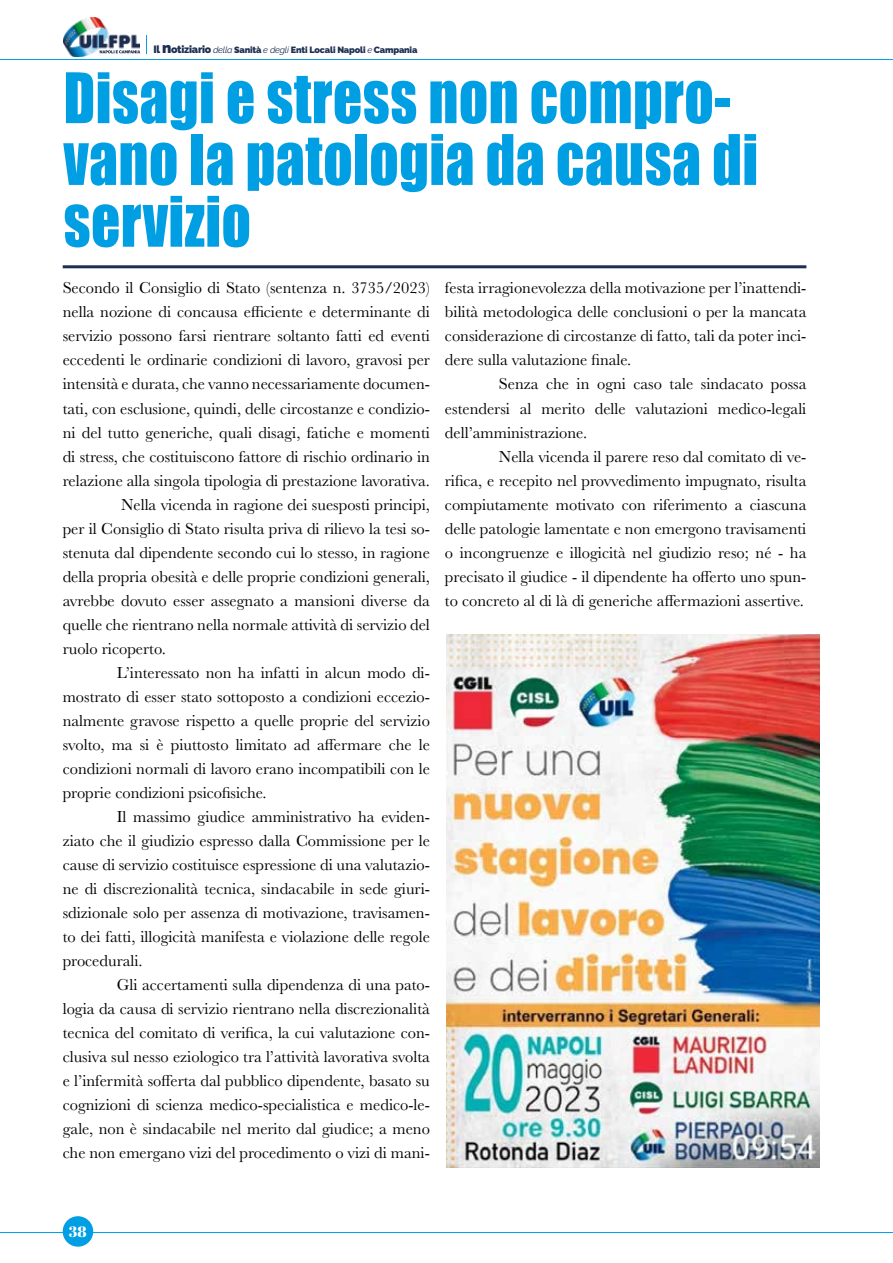
<style>
.page{position:relative;width:893px;height:1263px;background:#fff}
.page>*{position:absolute;margin:0;border:0;box-sizing:border-box;transform-origin:0 0}
.t1{font:64.35px/61.8px "Impact";letter-spacing:.01em;color:#009fe3;scale:.89 1}
.t2{font:16.5px/24px "Baskerville";color:#000;text-align:justify}
.t3{font:15px "Abril Fatface";color:#fff}
.t4{font:900 9px "Raleway";letter-spacing:-.02em;color:#1c2e52}
.s1{font-size:10.5px}
.s2{font-size:15px}
.s3{font-weight:400;font-style:italic}
</style>
<div class="page">
<img style="left:64px;top:18px;width:76px;height:39px">
<svg style="left:146px;top:35px;width:1px;height:18px"></svg>
<hr style="left:0;top:59px;width:893px;height:1px;background:#009fe3">
<hr style="left:0;top:1232px;width:893px;height:1px;background:#009fe3">
<div style="left:63px;top:1217px;width:29px;height:29px;background:#009fe3;border-radius:50%"></div>
<div style="left:63px;top:1216px;width:30px;height:31px;border:2px solid #009fe3;border-radius:50%"></div>
<hr style="left:63px;top:265px;width:743px;height:3px;background:#1c2e52">
<img style="left:446px;top:634px;width:374px;height:533px">
<p class="t4" style="left:153px;top:45px;width:265px"><span class="s1">Il</span> <span class="s2">n</span><span class="s1">otiziario</span> <span class="s3">della</span> Sanità <span class="s3">e degli</span> Enti Locali Napoli <span class="s3">e</span> Campania</p>
<h1 class="t1" style="left:64px;top:65px;width:782px">Disagi e stress non compro&shy;vano la patologia da causa di servizio</h1>
<p class="t2" style="left:63px;top:276px;width:369px">Secondo il Consiglio di Stato (sentenza n. 3735/2023)</p>
<p class="t2" style="left:63px;top:300px;width:369px">nella nozione di concausa efficiente e determinante di</p>
<p class="t2" style="left:63px;top:324px;width:369px">servizio possono farsi rientrare soltanto fatti ed eventi</p>
<p class="t2" style="left:63px;top:348px;width:369px">eccedenti le ordinarie condizioni di lavoro, gravosi per</p>
<p class="t2" style="left:63px;top:372px;width:369px">intensità e durata, che vanno necessariamente documen-</p>
<p class="t2" style="left:63px;top:396px;width:369px">tati, con esclusione, quindi, delle circostanze e condizio-</p>
<p class="t2" style="left:63px;top:420px;width:369px">ni del tutto generiche, quali disagi, fatiche e momenti</p>
<p class="t2" style="left:63px;top:444px;width:369px">di stress, che costituiscono fattore di rischio ordinario in</p>
<p class="t2" style="left:63px;top:468px;width:369px">relazione alla singola tipologia di prestazione lavorativa.</p>
<p class="t2" style="left:121px;top:492px;width:310px">Nella vicenda in ragione dei suesposti principi,</p>
<p class="t2" style="left:63px;top:516px;width:369px">per il Consiglio di Stato risulta priva di rilievo la tesi so-</p>
<p class="t2" style="left:63px;top:540px;width:369px">stenuta dal dipendente secondo cui lo stesso, in ragione</p>
<p class="t2" style="left:63px;top:564px;width:369px">della propria obesità e delle proprie condizioni generali,</p>
<p class="t2" style="left:63px;top:588px;width:369px">avrebbe dovuto esser assegnato a mansioni diverse da</p>
<p class="t2" style="left:63px;top:612px;width:369px">quelle che rientrano nella normale attività di servizio del</p>
<p class="t2" style="left:63px;top:636px;width:105px">ruolo ricoperto.</p>
<p class="t2" style="left:117px;top:660px;width:315px">L’interessato non ha infatti in alcun modo di-</p>
<p class="t2" style="left:63px;top:684px;width:369px">mostrato di esser stato sottoposto a condizioni eccezio-</p>
<p class="t2" style="left:63px;top:708px;width:369px">nalmente gravose rispetto a quelle proprie del servizio</p>
<p class="t2" style="left:63px;top:732px;width:369px">svolto, ma si è piuttosto limitato ad affermare che le</p>
<p class="t2" style="left:63px;top:756px;width:369px">condizioni normali di lavoro erano incompatibili con le</p>
<p class="t2" style="left:63px;top:780px;width:205px">proprie condizioni psicofisiche.</p>
<p class="t2" style="left:117px;top:804px;width:315px">Il massimo giudice amministrativo ha eviden-</p>
<p class="t2" style="left:63px;top:828px;width:369px">ziato che il giudizio espresso dalla Commissione per le</p>
<p class="t2" style="left:63px;top:852px;width:369px">cause di servizio costituisce espressione di una valutazio-</p>
<p class="t2" style="left:63px;top:877px;width:369px">ne di discrezionalità tecnica, sindacabile in sede giuri-</p>
<p class="t2" style="left:63px;top:901px;width:369px">sdizionale solo per assenza di motivazione, travisamen-</p>
<p class="t2" style="left:63px;top:925px;width:369px">to dei fatti, illogicità manifesta e violazione delle regole</p>
<p class="t2" style="left:63px;top:949px;width:81px">procedurali.</p>
<p class="t2" style="left:117px;top:973px;width:315px">Gli accertamenti sulla dipendenza di una pato-</p>
<p class="t2" style="left:63px;top:997px;width:369px">logia da causa di servizio rientrano nella discrezionalità</p>
<p class="t2" style="left:63px;top:1021px;width:369px">tecnica del comitato di verifica, la cui valutazione con-</p>
<p class="t2" style="left:63px;top:1045px;width:369px">clusiva sul nesso eziologico tra l’attività lavorativa svolta</p>
<p class="t2" style="left:63px;top:1069px;width:369px">e l’infermità sofferta dal pubblico dipendente, basato su</p>
<p class="t2" style="left:63px;top:1093px;width:369px">cognizioni di scienza medico-specialistica e medico-le-</p>
<p class="t2" style="left:63px;top:1117px;width:369px">gale, non è sindacabile nel merito dal giudice; a meno</p>
<p class="t2" style="left:63px;top:1141px;width:369px">che non emergano vizi del procedimento o vizi di mani-</p>
<p class="t2" style="left:445px;top:276px;width:363px">festa irragionevolezza della motivazione per l’inattendi&shy;bilità metodologica delle conclusioni o per la mancata considerazione di circostanze di fatto, tali da poter inci&shy;dere sulla valutazione finale.</p>
<p class="t2" style="left:445px;top:372px;width:363px;text-indent:54px">Senza che in ogni caso tale sindacato possa estendersi al merito delle valutazioni medico-legali dell’amministrazione.</p>
<p class="t2" style="left:445px;top:444px;width:363px;text-indent:54px">Nella vicenda il parere reso dal comitato di ve&shy;rifica, e recepito nel provvedimento impugnato, risulta compiutamente motivato con riferimento a ciascuna delle patologie lamentate e non emergono travisamenti o incongruenze e illogicità nel giudizio reso; né - ha precisato il giudice - il dipendente ha offerto uno spun&shy;to concreto al di là di generiche affermazioni assertive.</p>
<p class="t3" style="left:69px;top:1221px;width:19px">38</p>
</div>
